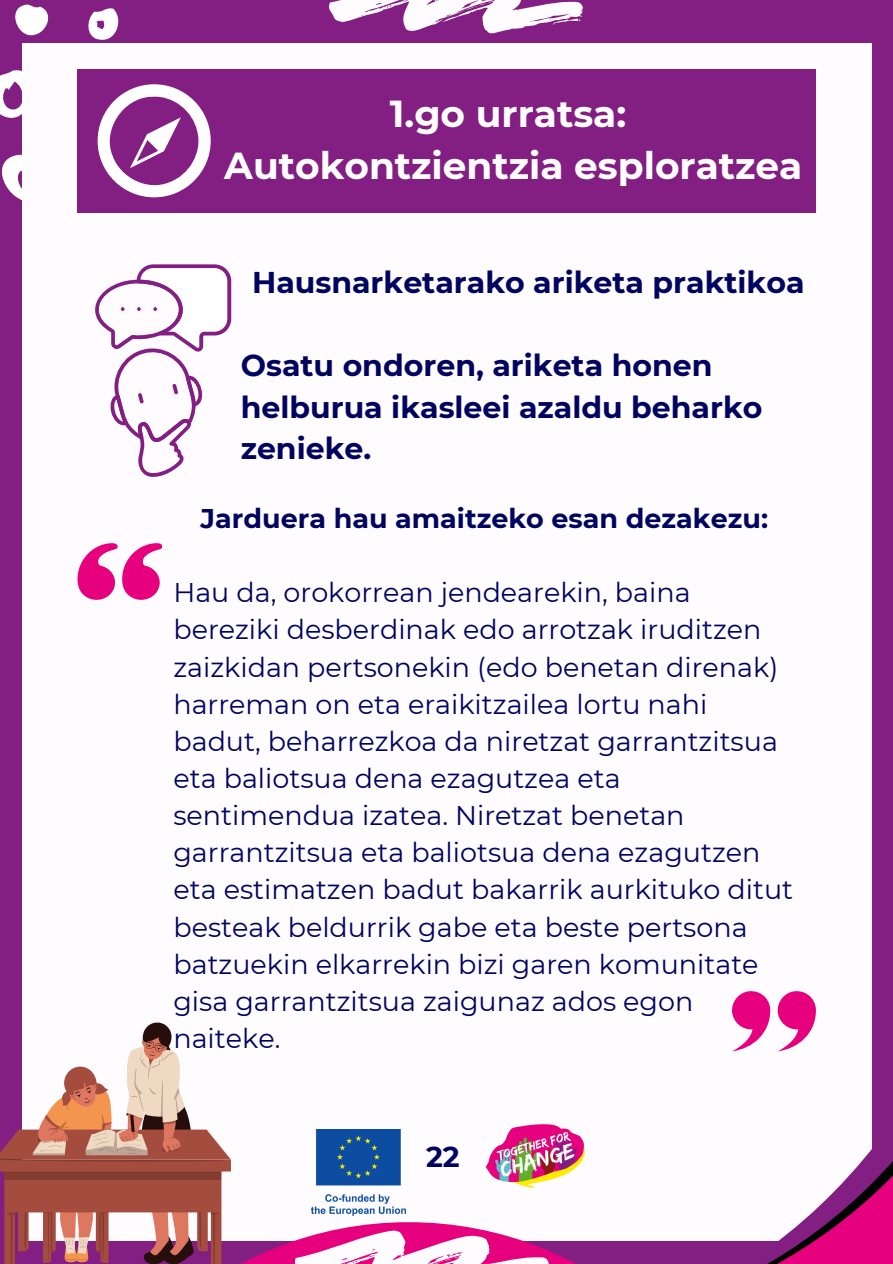
<style>
.page{position:relative;width:893px;height:1264px;background:#fff}
.page>*{position:absolute;margin:0;border:0;box-sizing:border-box;transform-origin:0 0}
.t1{font:700 37.5px/51.8px "Montserrat";color:#fff;text-align:center}
.t2{font:700 30px/41.7px "Montserrat";color:#01045f}
.t3{font:700 28.5px "Montserrat";color:#01045f}
.t4{font:27px/37.2px "Montserrat";color:#01045f}
.t5{font:700 27px "Montserrat";color:#01045f}
</style>
<div class="page">
<div style="left:0;top:0;width:892px;height:1263px;background:#831f82"></div>
<svg style="left:15px;top:4px;width:34px;height:32px"></svg>
<svg style="left:88px;top:8px;width:31px;height:32px"></svg>
<svg style="left:0;top:64px;width:23px;height:71px"></svg>
<svg style="left:1px;top:152px;width:22px;height:50px"></svg>
<div style="left:23px;top:43px;width:848px;height:1197px;background:#fefcff"></div>
<svg style="left:231px;top:1124px;width:386px;height:139px"></svg>
<svg style="left:329px;top:0;width:253px;height:34px"></svg>
<svg style="left:295px;top:1230px;width:253px;height:33px;background:#f188c3"></svg>
<div style="left:77px;top:69px;width:738px;height:143px;background:#831f82"></div>
<svg style="left:97px;top:84px;width:114px;height:114px"></svg>
<svg style="left:0;top:1021px;width:231px;height:242px"></svg>
<svg style="left:95px;top:264px;width:136px;height:213px"></svg>
<svg style="left:77px;top:543px;width:85px;height:57px"></svg>
<svg style="left:732px;top:965px;width:140px;height:73px"></svg>
<svg style="left:732px;top:1038px;width:140px;height:25px"></svg>
<svg style="left:617px;top:1063px;width:275px;height:200px"></svg>
<p class="t1" style="left:224px;top:88px;width:579px">1.go urratsa:<br>Autokontzientzia esploratzea</p>
<p class="t2" style="left:252px;top:261px;width:554px">Hausnarketarako ariketa praktikoa</p>
<p class="t2" style="left:241px;top:344px;width:523px">Osatu ondoren, ariketa honen helburua ikasleei azaldu beharko zenieke.</p>
<p class="t5" style="left:200px;top:502px;width:569px">Jarduera hau amaitzeko esan dezakezu:</p>
<p class="t4" style="left:173px;top:574px;width:621px">Hau da, orokorrean jendearekin, baina bereziki desberdinak edo arrotzak iruditzen zaizkidan pertsonekin (edo benetan direnak) harreman on eta eraikitzailea lortu nahi badut, beharrezkoa da niretzat garrantzitsua eta baliotsua dena ezagutzea eta sentimendua izatea. Niretzat benetan garrantzitsua eta baliotsua dena ezagutzen eta estimatzen badut bakarrik aurkituko ditut besteak beldurrik gabe eta beste pertsona batzuekin elkarrekin bizi garen komunitate gisa garrantzitsua zaigunaz ados egon naiteke.</p>
<p class="t3" style="left:426px;top:1139px;width:35px">22</p>
</div>
